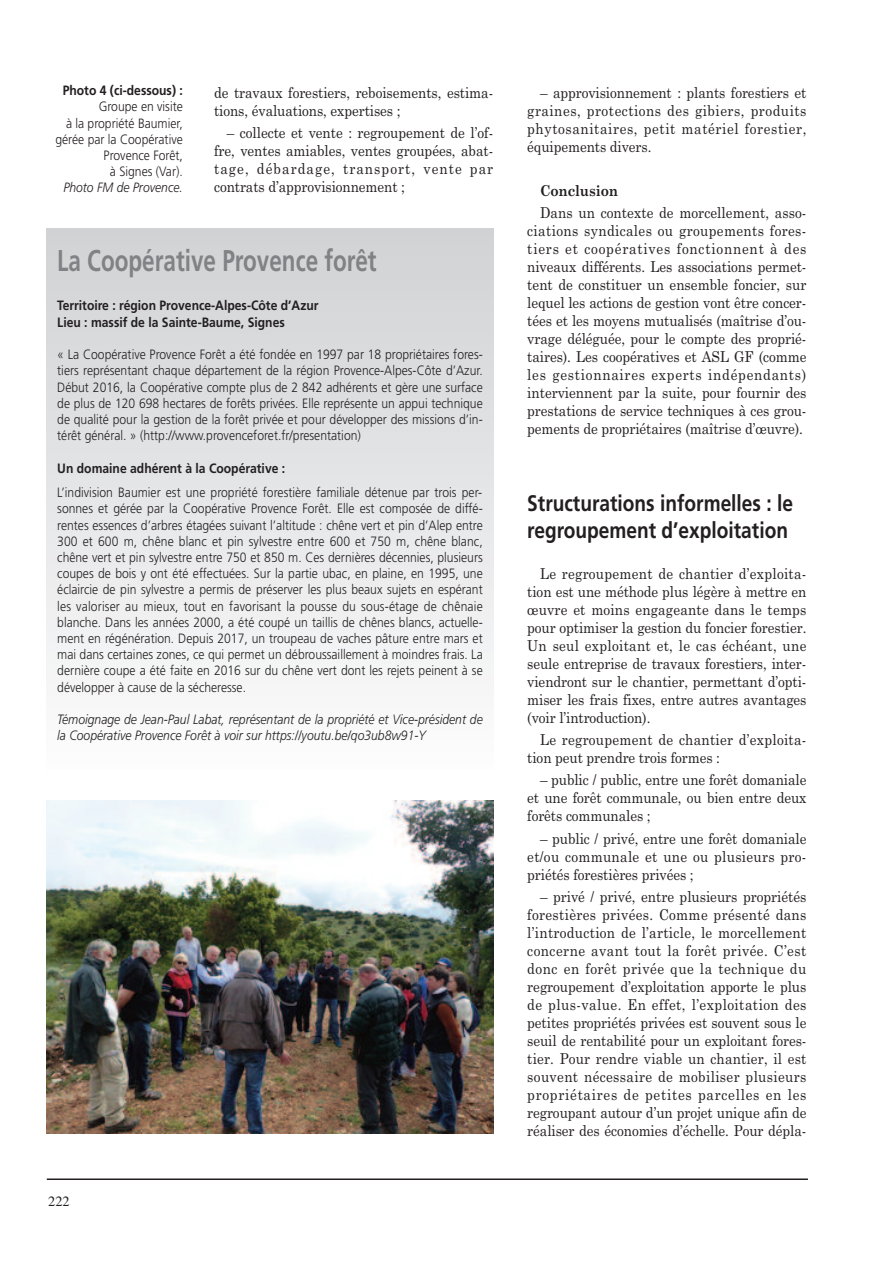
<style>
.page{position:relative;width:893px;height:1263px;background:#fff}
.page>*{position:absolute;margin:0;border:0;box-sizing:border-box;transform-origin:0 0}
.t1{font:700 30px "Frutiger LT Std";color:#808285;scale:.75 1}
.t2{font:700 22.5px/27px "Frutiger LT Std";color:#231f20;scale:.85 1}
.t3{font:15px/18px "Century Schoolbook";letter-spacing:-.005em;color:#231f20;text-align:justify;scale:.9 1}
.t4{font:15px/18px "Century Schoolbook";letter-spacing:.02em;color:#231f20;scale:.9 1}
.t5{font:700 15px "Century Schoolbook";letter-spacing:-.005em;color:#231f20;scale:.9 1}
.t6{font:14.25px "Times";color:#231f20}
.t7{font:300 13.5px/16.2px "Frutiger LT Std";color:#231f20;text-align:justify;scale:.9 1}
.t8{font:italic 300 13.5px/16.2px "Frutiger LT Std";color:#231f20;scale:.9 1}
.t9{font:700 13.5px/16.2px "Frutiger LT Std";color:#231f20;scale:.9 1}
</style>
<div class="page">
<hr style="left:47px;top:1178px;width:761px;height:2px;background:#231f20">
<div style="left:47px;top:228px;width:446px;height:558px;background:linear-gradient(to bottom,#d0d1d4,#fdfefe)"></div>
<div style="left:47px;top:769px;width:446px;height:366px;background:#fff"></div>
<img style="left:47px;top:800px;width:446px;height:334px">
<p class="t9" style="left:63px;top:83px;width:135px">Photo 4 (ci-dessous) :</p>
<p class="t7" style="left:55px;top:100px;width:143px;text-align:right">Groupe en visite<br>à la propriété Baumier, gérée par la Coopérative<br>Provence Forêt,<br>à Signes (Var).</p>
<p class="t8" style="left:63px;top:181px;width:134px">Photo FM de Provence.</p>
<p class="t3" style="left:214px;top:83px;width:312px">de travaux forestiers, reboisements, estima&shy;tions, évaluations, expertises ;</p>
<p class="t3" style="left:214px;top:124px;width:312px;text-indent:13px">– collecte et vente : regroupement de l’of&shy;fre, ventes amiables, ventes groupées, abat&shy;tage, débardage, transport, vente par contrats d’approvisionnement ;</p>
<h1 class="t1" style="left:57px;top:248px;width:427px">La Coopérative Provence forêt</h1>
<p class="t9" style="left:57px;top:299px;width:292px">Territoire : région Provence-Alpes-Côte d’Azur<br>Lieu : massif de la Sainte-Baume, Signes</p>
<p class="t7" style="left:57px;top:347px;width:474px">« La Coopérative Provence Forêt a été fondée en 1997 par 18 propriétaires fores&shy;tiers représentant chaque département de la région Provence-Alpes-Côte d’Azur.<br>Début 2016, la Coopérative compte plus de 2 842 adhérents et gère une surface de plus de 120 698 hectares de forêts privées. Elle représente un appui technique de qualité pour la gestion de la forêt privée et pour développer des missions d’in&shy;térêt général. » (http://www.provenceforet.fr/presentation)</p>
<p class="t9" style="left:57px;top:461px;width:255px">Un domaine adhérent à la Coopérative :</p>
<p class="t7" style="left:57px;top:485px;width:474px">L’indivision Baumier est une propriété forestière familiale détenue par trois per&shy;sonnes et gérée par la Coopérative Provence Forêt. Elle est composée de diffé&shy;rentes essences d’arbres étagées suivant l’altitude : chêne vert et pin d’Alep entre 300 et 600 m, chêne blanc et pin sylvestre entre 600 et 750 m, chêne blanc, chêne vert et pin sylvestre entre 750 et 850 m. Ces dernières décennies, plusieurs coupes de bois y ont été effectuées. Sur la partie ubac, en plaine, en 1995, une éclaircie de pin sylvestre a permis de préserver les plus beaux sujets en espérant les valoriser au mieux, tout en favorisant la pousse du sous-étage de chênaie blanche. Dans les années 2000, a été coupé un taillis de chênes blancs, actuelle&shy;ment en régénération. Depuis 2017, un troupeau de vaches pâture entre mars et mai dans certaines zones, ce qui permet un débroussaillement à moindres frais. La dernière coupe a été faite en 2016 sur du chêne vert dont les rejets peinent à se développer à cause de la sécheresse.</p>
<p class="t8" style="left:57px;top:712px;width:474px">Témoignage de Jean-Paul Labat, représentant de la propriété et Vice-président de la Coopérative Provence Forêt à voir sur https://youtu.be/qo3ub8w91-Y</p>
<p class="t6" style="left:48px;top:1193px;width:23px">222</p>
<p class="t3" style="left:527px;top:83px;width:312px;text-indent:13px">– approvisionnement : plants forestiers et graines, protections des gibiers, produits phytosanitaires, petit matériel forestier, équipements divers.</p>
<p class="t5" style="left:540px;top:182px;width:88px">Conclusion</p>
<p class="t3" style="left:527px;top:204px;width:312px;text-indent:13px">Dans un contexte de morcellement, asso&shy;ciations syndicales ou groupements fores&shy;tiers et coopératives fonctionnent à des niveaux différents. Les associations permet&shy;tent de constituer un ensemble foncier, sur lequel les actions de gestion vont être concer&shy;tées et les moyens mutualisés (maîtrise d’ou&shy;vrage déléguée, pour le compte des proprié&shy;taires). Les coopératives et ASL GF (comme les gestionnaires experts indépendants) interviennent par la suite, pour fournir des prestations de service techniques à ces grou&shy;pements de propriétaires (maîtrise d’œuvre).</p>
<h2 class="t2" style="left:527px;top:492px;width:314px">Structurations informelles : le regroupement d’exploitation</h2>
<p class="t3" style="left:527px;top:565px;width:312px;text-indent:13px">Le regroupement de chantier d’exploita&shy;tion est une méthode plus légère à mettre en œuvre et moins engageante dans le temps pour optimiser la gestion du foncier forestier.<br>Un seul exploitant et, le cas échéant, une seule entreprise de travaux forestiers, inter&shy;viendront sur le chantier, permettant d’opti&shy;miser les frais fixes, entre autres avantages (voir l’introduction).</p>
<p class="t4" style="left:527px;top:731px;width:312px;text-indent:13px">Le regroupement de chantier d’exploita&shy;tion peut prendre trois formes :</p>
<p class="t3" style="left:527px;top:771px;width:312px;text-indent:13px">– public / public, entre une forêt domaniale et une forêt communale, ou bien entre deux forêts communales ;</p>
<p class="t3" style="left:527px;top:829px;width:312px;text-indent:13px">– public / privé, entre une forêt domaniale et/ou communale et une ou plusieurs pro&shy;priétés forestières privées ;</p>
<p class="t3" style="left:527px;top:888px;width:312px;text-indent:13px">– privé / privé, entre plusieurs propriétés forestières privées. Comme présenté dans l’introduction de l’article, le morcellement concerne avant tout la forêt privée. C’est donc en forêt privée que la technique du regroupement d’exploitation apporte le plus de plus-value. En effet, l’exploitation des petites propriétés privées est souvent sous le seuil de rentabilité pour un exploitant fores&shy;tier. Pour rendre viable un chantier, il est souvent nécessaire de mobiliser plusieurs propriétaires de petites parcelles en les regroupant autour d’un projet unique afin de réaliser des économies d’échelle. Pour dépla-</p>
</div>
